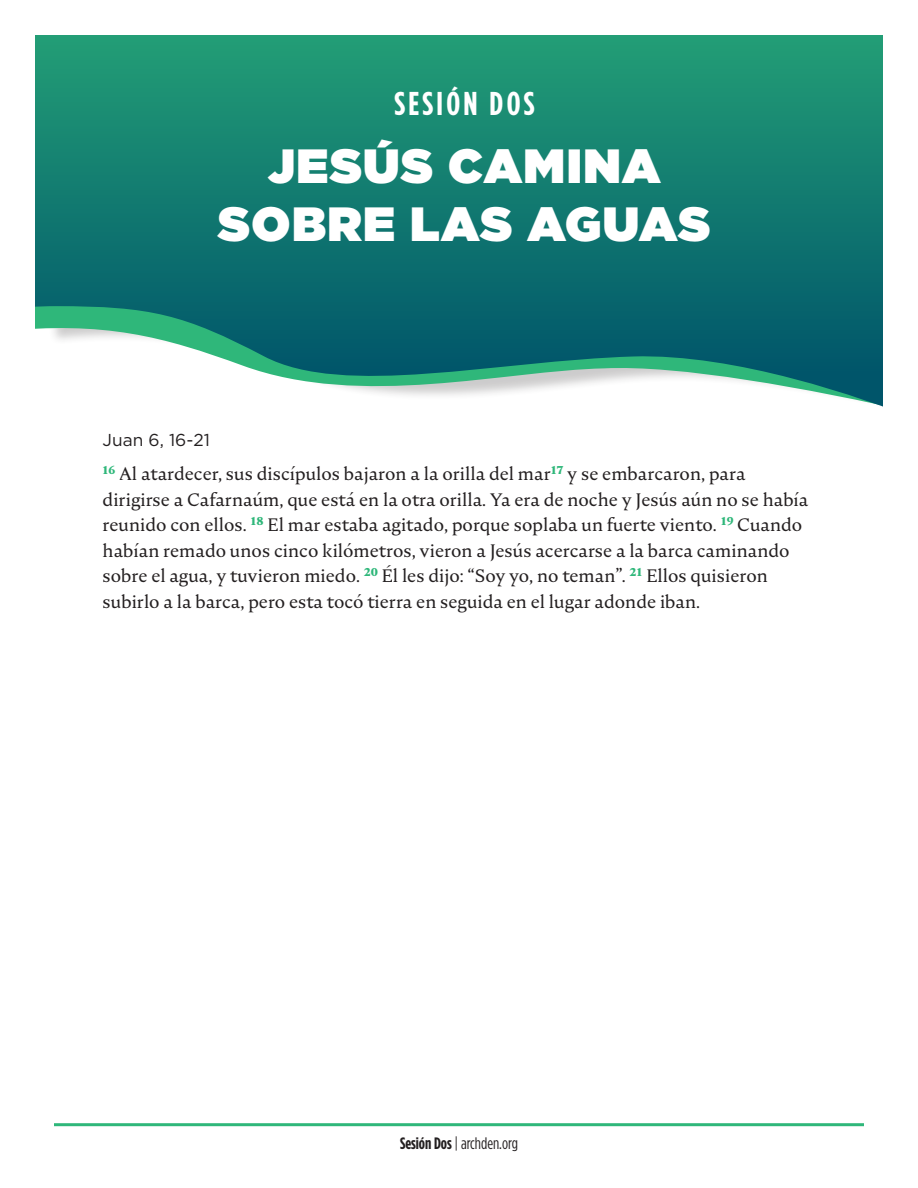
<style>
.page{position:relative;width:918px;height:1188px;background:#fff}
.page>*{position:absolute;margin:0;border:0;box-sizing:border-box;transform-origin:0 0}
.t1{font:900 48px/57.8px "Gotham";letter-spacing:.03em;color:#fff;text-align:center}
.t2{font:700 33px "Gotham Condensed";letter-spacing:.1em;color:#fff}
.t3{font:18px/25.5px "Nocturne Serif";color:#231f20}
.t4{font:17.25px "Gotham";color:#231f20}
.t5{font:16.5px "Gotham Condensed";color:#231f20}
.s1{font-weight:700}
</style>
<div class="page">
<hr style="left:54px;top:1123px;width:810px;height:3px;background:#2fb77a">
<svg style="left:35px;top:35px;width:848px;height:372px;background:#2a897e"></svg>
<p class="t2" style="left:394px;top:85px;width:142px">SESIÓN DOS</p>
<p class="t1" style="left:218px;top:136px;width:494px">JESÚS CAMINA<br>SOBRE LAS AGUAS</p>
<p class="t4" style="left:103px;top:429px;width:109px">Juan 6, 16-21</p>
<p class="t3" style="left:103px;top:461px;width:707px"><sup>16</sup> Al atardecer, sus discípulos bajaron a la orilla del mar<sup>17</sup> y se embarcaron, para dirigirse a Cafarnaúm, que está en la otra orilla. Ya era de noche y Jesús aún no se había reunido con ellos. <sup>18</sup> El mar estaba agitado, porque soplaba un fuerte viento. <sup>19</sup> Cuando habían remado unos cinco kilómetros, vieron a Jesús acercarse a la barca caminando sobre el agua, y tuvieron miedo. <sup>20</sup> Él les dijo: “Soy yo, no teman”. <sup>21</sup> Ellos quisieron subirlo a la barca, pero esta tocó tierra en seguida en el lugar adonde iban.</p>
<p class="t5" style="left:400px;top:1134px;width:119px"><span class="s1">Sesión Dos</span> | archden.org</p>
</div>
